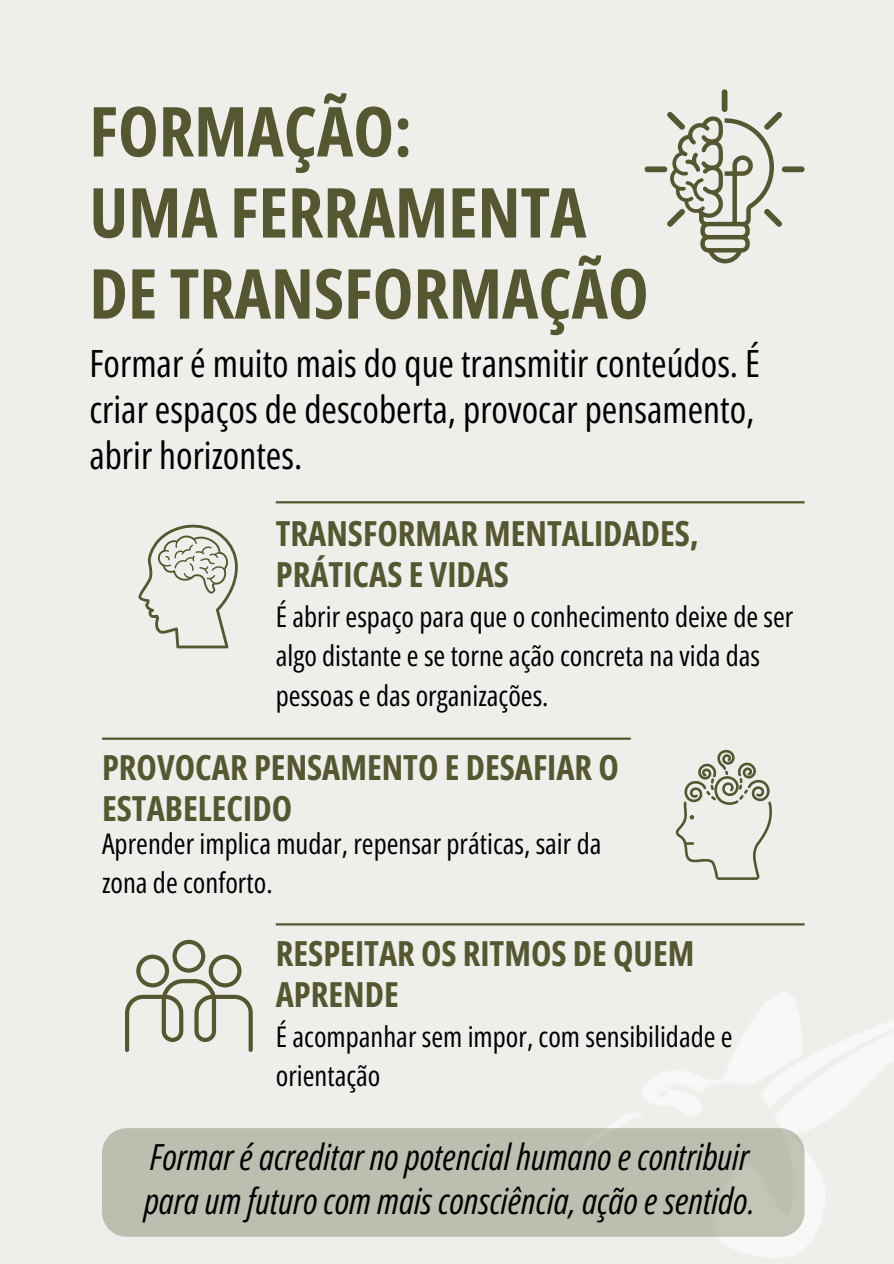
<style>
.page{position:relative;width:894px;height:1264px;background:#fff}
.page>*{position:absolute;margin:0;border:0;box-sizing:border-box;transform-origin:0 0}
.t1{font:700 68.85px/81px "Open Sans Condensed";color:#54572f}
.t2{font:37.5px/46.2px "Open Sans Condensed";color:#000}
.t3{font:italic 36px/44px "Open Sans Condensed";color:#000}
.t4{font:700 34.5px/40.5px "Open Sans Condensed";color:#54572f}
.t5{font:28.5px/39.5px "Open Sans Condensed";color:#000}
</style>
<div class="page">
<div style="left:0;top:0;width:893px;height:1263px;background:#efeeeb"></div>
<svg style="left:644px;top:89px;width:160px;height:174px"></svg>
<hr style="left:276px;top:501px;width:528px;height:2px;background:#54572f">
<svg style="left:138px;top:524px;width:100px;height:124px"></svg>
<hr style="left:102px;top:737px;width:528px;height:2px;background:#54572f">
<svg style="left:675px;top:749px;width:97px;height:130px"></svg>
<hr style="left:276px;top:923px;width:528px;height:2px;background:#54572f">
<svg style="left:125px;top:939px;width:128px;height:112px"></svg>
<img style="left:554px;top:993px;width:339px;height:265px">
<div style="left:102px;top:1128px;width:702px;height:108px;background:#bdbeaf"></div>
<h1 class="t1" style="left:89px;top:89px;width:560px">FORMAÇÃO:<br>UMA FERRAMENTA<br>DE TRANSFORMAÇÃO</h1>
<h3 class="t2" style="left:89px;top:339px;width:672px">Formar é muito mais do que transmitir conteúdos. É criar espaços de descoberta, provocar pensamento, abrir horizontes.</h3>
<p class="t4" style="left:276px;top:512px;width:424px">TRANSFORMAR MENTALIDADES,<br>PRÁTICAS E VIDAS</p>
<p class="t5" style="left:276px;top:596px;width:519px">É abrir espaço para que o conhecimento deixe de ser algo distante e se torne ação concreta na vida das pessoas e das organizações.</p>
<p class="t4" style="left:102px;top:746px;width:518px">PROVOCAR PENSAMENTO E DESAFIAR O<br>ESTABELECIDO</p>
<h2 class="t5" style="left:102px;top:823px;width:501px">Aprender implica mudar, repensar práticas, sair da zona de conforto.</h2>
<p class="t4" style="left:276px;top:932px;width:420px">RESPEITAR OS RITMOS DE QUEM<br>APRENDE</p>
<p class="t5" style="left:276px;top:1015px;width:458px">É acompanhar sem impor, com sensibilidade e orientação</p>
<h2 class="t3" style="left:144px;top:1134px;width:612px">Formar é acreditar no potencial humano e contribuir para um futuro com mais consciência, ação e sentido.</h2>
</div>
